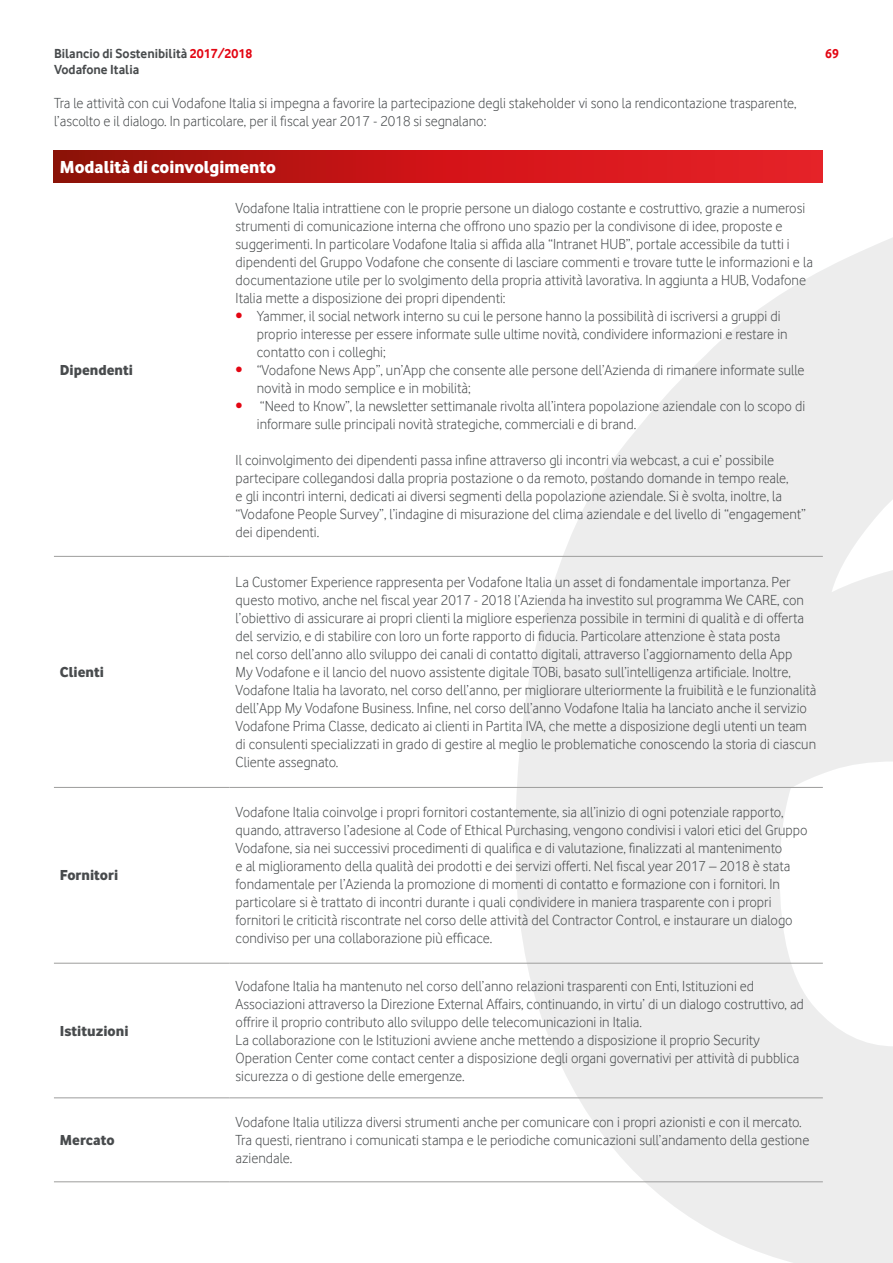
<style>
.page{position:relative;width:893px;height:1263px;background:#fff}
.page>*{position:absolute;margin:0;border:0;box-sizing:border-box;transform-origin:0 0}
.t1{font:700 18px "Vodafone Lt";color:#fff}
.t2{font:15px/18px "Vodafone Lt";color:#484b4d}
.t3{font:700 15px "Vodafone Lt";color:#484b4d}
.t4{font:700 13.5px "Vodafone Rg";color:#484b4d}
.t5{font:700 13.5px "Vodafone Rg";color:#e30613}
.s1{color:#e30613}
</style>
<div class="page">
<svg style="left:515px;top:238px;width:378px;height:1025px;fill:#ededed"></svg>
<div style="left:54px;top:151px;width:769px;height:32px;background:linear-gradient(to right,#990f08,#f31f28)"></div>
<hr style="left:54px;top:1181px;width:176px;height:1px;background:#9d9d9c">
<hr style="left:230px;top:1181px;width:593px;height:1px;background:#9d9d9c">
<hr style="left:54px;top:556px;width:176px;height:1px;background:#9d9d9c">
<hr style="left:230px;top:556px;width:593px;height:1px;background:#9d9d9c">
<hr style="left:54px;top:787px;width:176px;height:1px;background:#9d9d9c">
<hr style="left:230px;top:787px;width:593px;height:1px;background:#9d9d9c">
<hr style="left:54px;top:963px;width:176px;height:1px;background:#9d9d9c">
<hr style="left:230px;top:963px;width:593px;height:1px;background:#9d9d9c">
<hr style="left:54px;top:1097px;width:176px;height:1px;background:#9d9d9c">
<hr style="left:230px;top:1097px;width:593px;height:1px;background:#9d9d9c">
<p class="t4" style="left:54px;top:46px;width:200px">Bilancio di Sostenibilità <span class="s1">2017/2018</span></p>
<p class="t4" style="left:54px;top:61px;width:87px">Vodafone Italia</p>
<p class="t2" style="left:54px;top:94px;width:744px">Tra le attività con cui Vodafone Italia si impegna a favorire la partecipazione degli stakeholder vi sono la rendicontazione trasparente, l’ascolto e il dialogo. In particolare, per il fiscal year 2017 - 2018 si segnalano:</p>
<p class="t1" style="left:60px;top:156px;width:218px">Modalità di coinvolgimento</p>
<p class="t3" style="left:60px;top:360px;width:75px">Dipendenti</p>
<p class="t2" style="left:236px;top:199px;width:579px">Vodafone Italia intrattiene con le proprie persone un dialogo costante e costruttivo, grazie a numerosi strumenti di comunicazione interna che offrono uno spazio per la condivisone di idee, proposte e suggerimenti. In particolare Vodafone Italia si affida alla “Intranet HUB”, portale accessibile da tutti i dipendenti del Gruppo Vodafone che consente di lasciare commenti e trovare tutte le informazioni e la documentazione utile per lo svolgimento della propria attività lavorativa. In aggiunta a HUB, Vodafone Italia mette a disposizione dei propri dipendenti:</p>
<p class="t2" style="left:257px;top:307px;width:532px;text-indent:-21px"><span class="s1">•</span> Yammer, il social network interno su cui le persone hanno la possibilità di iscriversi a gruppi di proprio interesse per essere informate sulle ultime novità, condividere informazioni e restare in contatto con i colleghi;</p>
<p class="t2" style="left:257px;top:361px;width:549px;text-indent:-21px"><span class="s1">•</span> “Vodafone News App”, un’App che consente alle persone dell’Azienda di rimanere informate sulle novità in modo semplice e in mobilità;</p>
<p class="t2" style="left:257px;top:397px;width:550px;text-indent:-21px"><span class="s1">•</span> “Need to Know”, la newsletter settimanale rivolta all’intera popolazione aziendale con lo scopo di informare sulle principali novità strategiche, commerciali e di brand.</p>
<p class="t2" style="left:236px;top:451px;width:572px">Il coinvolgimento dei dipendenti passa infine attraverso gli incontri via webcast, a cui e’ possibile partecipare collegandosi dalla propria postazione o da remoto, postando domande in tempo reale,<br>e gli incontri interni, dedicati ai diversi segmenti della popolazione aziendale. Si è svolta, inoltre, la “Vodafone People Survey”, l’indagine di misurazione del clima aziendale e del livello di “engagement” dei dipendenti.</p>
<p class="t5" style="left:825px;top:46px;width:15px">69</p>
<p class="t3" style="left:60px;top:663px;width:46px">Clienti</p>
<p class="t2" style="left:236px;top:573px;width:582px">La Customer Experience rappresenta per Vodafone Italia un asset di fondamentale importanza. Per questo motivo, anche nel fiscal year 2017 - 2018 l’Azienda ha investito sul programma We CARE, con l’obiettivo di assicurare ai propri clienti la migliore esperienza possibile in termini di qualità e di offerta del servizio, e di stabilire con loro un forte rapporto di fiducia. Particolare attenzione è stata posta<br>nel corso dell’anno allo sviluppo dei canali di contatto digitali, attraverso l’aggiornamento della App<br>My Vodafone e il lancio del nuovo assistente digitale TOBi, basato sull’intelligenza artificiale. Inoltre, Vodafone Italia ha lavorato, nel corso dell’anno, per migliorare ulteriormente la fruibilità e le funzionalità dell’App My Vodafone Business. Infine, nel corso dell’anno Vodafone Italia ha lanciato anche il servizio Vodafone Prima Classe, dedicato ai clienti in Partita IVA, che mette a disposizione degli utenti un team di consulenti specializzati in grado di gestire al meglio le problematiche conoscendo la storia di ciascun Cliente assegnato.</p>
<p class="t3" style="left:60px;top:866px;width:60px">Fornitori</p>
<p class="t3" style="left:60px;top:1021px;width:70px">Istituzioni</p>
<p class="t3" style="left:60px;top:1130px;width:56px">Mercato</p>
<p class="t2" style="left:236px;top:803px;width:573px">Vodafone Italia coinvolge i propri fornitori costantemente, sia all’inizio di ogni potenziale rapporto, quando, attraverso l’adesione al Code of Ethical Purchasing, vengono condivisi i valori etici del Gruppo Vodafone, sia nei successivi procedimenti di qualifica e di valutazione, finalizzati al mantenimento<br>e al miglioramento della qualità dei prodotti e dei servizi offerti. Nel fiscal year 2017 – 2018 è stata fondamentale per l’Azienda la promozione di momenti di contatto e formazione con i fornitori. In particolare si è trattato di incontri durante i quali condividere in maniera trasparente con i propri fornitori le criticità riscontrate nel corso delle attività del Contractor Control, e instaurare un dialogo condiviso per una collaborazione più efficace.</p>
<p class="t2" style="left:236px;top:976px;width:570px">Vodafone Italia ha mantenuto nel corso dell’anno relazioni trasparenti con Enti, Istituzioni ed Associazioni attraverso la Direzione External Affairs, continuando, in virtu’ di un dialogo costruttivo, ad offrire il proprio contributo allo sviluppo delle telecomunicazioni in Italia.<br>La collaborazione con le Istituzioni avviene anche mettendo a disposizione il proprio Security Operation Center come contact center a disposizione degli organi governativi per attività di pubblica sicurezza o di gestione delle emergenze.</p>
<p class="t2" style="left:236px;top:1113px;width:575px">Vodafone Italia utilizza diversi strumenti anche per comunicare con i propri azionisti e con il mercato.<br>Tra questi, rientrano i comunicati stampa e le periodiche comunicazioni sull’andamento della gestione aziendale.</p>
</div>
